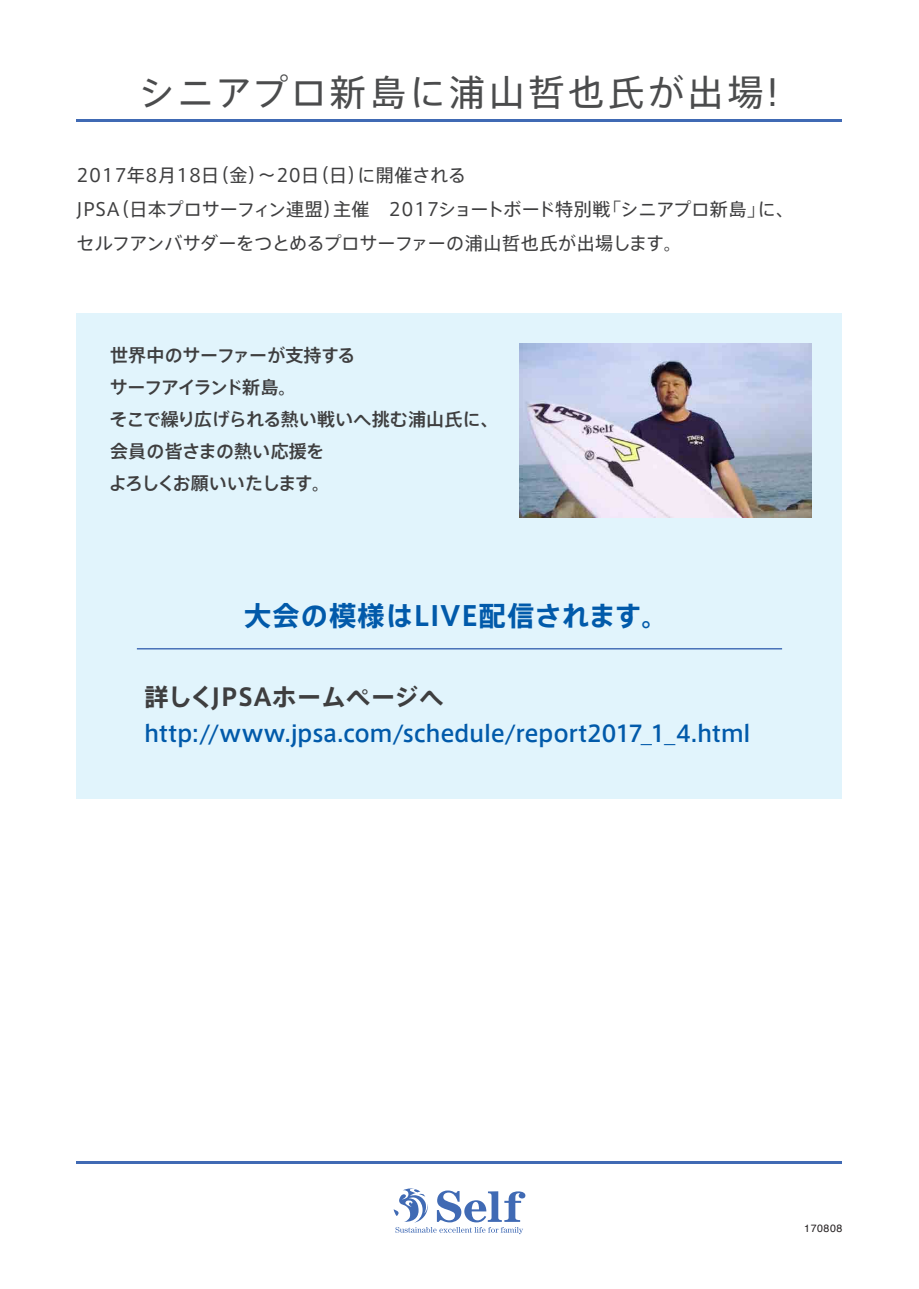
<style>
.page{position:relative;width:919px;height:1289px;background:#fff}
.page>*{position:absolute;margin:0;border:0;box-sizing:border-box;transform-origin:0 0}
.t1{font:36.15px "Axis Std";letter-spacing:.1em;color:#4b4c4d}
.t2{font:700 27.15px "Axis Std";letter-spacing:.04em;color:#015aaa}
.t3{font:700 24.15px "Axis Std";letter-spacing:.03em;color:#3e3e3f}
.t4{font:500 22.65px "Axis Std";letter-spacing:-.015em;color:#015aaa}
.t5{font:18px/34px "Axis Std";letter-spacing:.01em;color:#3e3e3f}
.t6{font:500 18px/32.1px "Axis Std";letter-spacing:-.02em;color:#3e3e3f}
.t7{font:10.65px "Helvetica";letter-spacing:.05em;color:#231f20}
</style>
<div class="page">
<div style="left:77px;top:313px;width:765px;height:486px;background:#e1f4fc"></div>
<svg style="left:393px;top:1188px;width:132px;height:46px"></svg>
<hr style="left:77px;top:1161px;width:765px;height:2px;background:#406ab4">
<hr style="left:137px;top:648px;width:645px;height:1px;background:#406ab4">
<img style="left:519px;top:343px;width:292px;height:174px">
<hr style="left:77px;top:119px;width:765px;height:3px;background:#406ab4">
<h1 class="t1" style="left:139px;top:65px;width:641px">シニアプロ新島に浦山哲也氏が出場!</h1>
<p class="t5" style="left:76px;top:157px;width:719px">2017年8月18日（金）～20日（日）に開催される<br>JPSA（日本プロサーフィン連盟）主催　2017ショートボード特別戦「シニアプロ新島」に、セルフアンバサダーをつとめるプロサーファーの浦山哲也氏が出場します。</p>
<p class="t6" style="left:109px;top:337px;width:391px">世界中のサーファーが支持する<br>サーフアイランド新島。<br>そこで繰り広げられる熱い戦いへ挑む浦山氏に、会員の皆さまの熱い応援を<br>よろしくお願いいたします。</p>
<h2 class="t2" style="left:244px;top:595px;width:426px">大会の模様はLIVE配信されます。</h2>
<h3 class="t3" style="left:144px;top:678px;width:301px">詳しくJPSAホームページへ</h3>
<p class="t4" style="left:144px;top:716px;width:607px">http://www.jpsa.com/schedule/report2017_1_4.html</p>
<p class="t7" style="left:804px;top:1219px;width:40px">170808</p>
</div>
